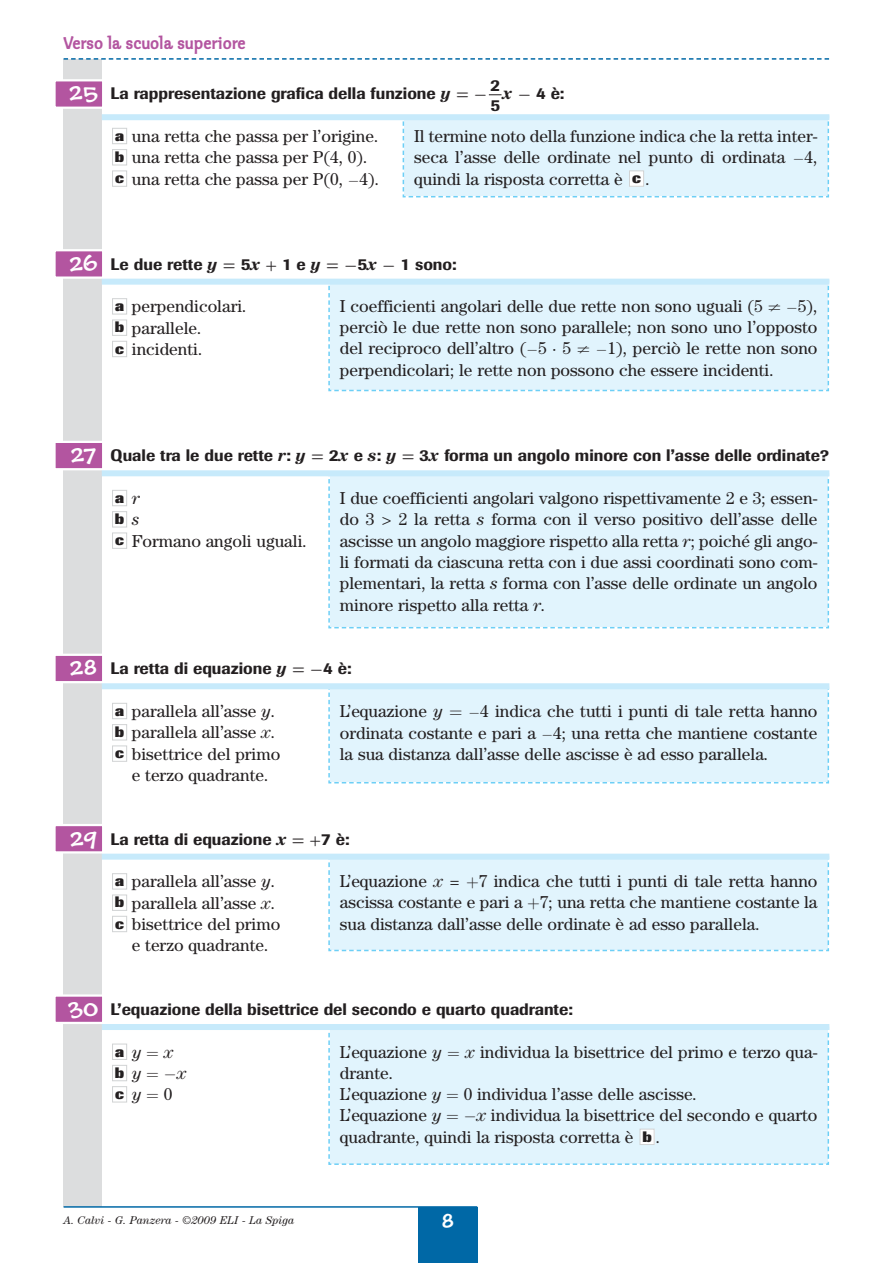
<style>
.page{position:relative;width:893px;height:1263px;background:#fff}
.page>*{position:absolute;margin:0;border:0;box-sizing:border-box;transform-origin:0 0}
.t1{font:19.5px "FM Black Cherry Moon BT";color:#fff}
.t2{font:18px "Klepto ITC";color:#b355a0}
.t3{font:17.25px/21.3px "Century";color:#231f20}
.t4{font:italic 17.25px/21.3px "Century";color:#231f20}
.t5{font:500 16.5px/19.5px "Imago";color:#231f20}
.t6{font:800 15px "Imago";color:#231f20}
.t7{font:italic 11.25px "Century";color:#231f20}
.s1{font-family:"FM Black Cherry Moon BT";font-weight:400;font-size:21px;color:#fff}
.s2{font-family:"Century";font-weight:700;font-style:italic;font-size:17.25px}
.s3{font-style:italic}
.s4{font-family:"Century";font-weight:400;font-style:italic;font-size:17.25px}
</style>
<div class="page">
<div style="left:402px;top:115px;width:428px;height:83px;background:#e1f4fd"></div>
<div style="left:328px;top:279px;width:502px;height:113px;background:#e1f4fd"></div>
<div style="left:328px;top:472px;width:502px;height:157px;background:#e1f4fd"></div>
<div style="left:64px;top:59px;width:38px;height:1148px;background:#dcddde"></div>
<hr style="left:64px;top:1206px;width:413px;height:2px;background:#0068a6">
<svg style="left:64px;top:58px;width:765px;height:2px"></svg>
<div style="left:418px;top:1207px;width:59px;height:56px;background:#0068a6"></div>
<div style="left:55px;top:80px;width:48px;height:28px;background:#b355a0"></div>
<div style="left:53px;top:79px;width:51px;height:30px;border:2px solid #fff"></div>
<div style="left:55px;top:250px;width:48px;height:28px;background:#b355a0"></div>
<div style="left:53px;top:249px;width:51px;height:30px;border:2px solid #fff"></div>
<div style="left:55px;top:442px;width:48px;height:27px;background:#b355a0"></div>
<div style="left:53px;top:441px;width:51px;height:29px;border:2px solid #fff"></div>
<div style="left:55px;top:655px;width:48px;height:27px;background:#b355a0"></div>
<div style="left:53px;top:654px;width:51px;height:29px;border:2px solid #fff"></div>
<div style="left:55px;top:825px;width:48px;height:27px;background:#b355a0"></div>
<div style="left:53px;top:824px;width:51px;height:30px;border:2px solid #fff"></div>
<div style="left:55px;top:996px;width:48px;height:27px;background:#b355a0"></div>
<div style="left:53px;top:994px;width:51px;height:30px;border:2px solid #fff"></div>
<div style="left:102px;top:114px;width:727px;height:6px;background:#c7eafb"></div>
<div style="left:102px;top:279px;width:727px;height:6px;background:#c7eafb"></div>
<div style="left:102px;top:470px;width:727px;height:6px;background:#c7eafb"></div>
<div style="left:102px;top:683px;width:727px;height:6px;background:#c7eafb"></div>
<div style="left:102px;top:854px;width:727px;height:6px;background:#c7eafb"></div>
<div style="left:102px;top:1024px;width:727px;height:6px;background:#c7eafb"></div>
<div style="left:112px;top:1086px;width:15px;height:16px;border:1px solid #d1d3d4"></div>
<div style="left:112px;top:1065px;width:15px;height:16px;border:1px solid #d1d3d4"></div>
<div style="left:112px;top:1044px;width:15px;height:16px;border:1px solid #d1d3d4"></div>
<div style="left:112px;top:916px;width:15px;height:16px;border:1px solid #d1d3d4"></div>
<div style="left:112px;top:895px;width:15px;height:16px;border:1px solid #d1d3d4"></div>
<div style="left:112px;top:873px;width:15px;height:16px;border:1px solid #d1d3d4"></div>
<div style="left:112px;top:746px;width:15px;height:16px;border:1px solid #d1d3d4"></div>
<div style="left:112px;top:724px;width:15px;height:16px;border:1px solid #d1d3d4"></div>
<div style="left:112px;top:703px;width:15px;height:16px;border:1px solid #d1d3d4"></div>
<div style="left:112px;top:533px;width:15px;height:16px;border:1px solid #d1d3d4"></div>
<div style="left:112px;top:511px;width:15px;height:16px;border:1px solid #d1d3d4"></div>
<div style="left:112px;top:490px;width:15px;height:16px;border:1px solid #d1d3d4"></div>
<div style="left:112px;top:341px;width:15px;height:16px;border:1px solid #d1d3d4"></div>
<div style="left:112px;top:320px;width:15px;height:16px;border:1px solid #d1d3d4"></div>
<div style="left:112px;top:298px;width:15px;height:16px;border:1px solid #d1d3d4"></div>
<div style="left:112px;top:171px;width:15px;height:16px;border:1px solid #d1d3d4"></div>
<div style="left:112px;top:149px;width:15px;height:16px;border:1px solid #d1d3d4"></div>
<div style="left:112px;top:128px;width:15px;height:16px;border:1px solid #d1d3d4"></div>
<svg style="left:489px;top:94px;width:12px;height:1px"></svg>
<div style="left:328px;top:686px;width:502px;height:98px;background:#e1f4fd"></div>
<svg style="left:328px;top:855px;width:502px;height:97px;background:#def3fc"></svg>
<div style="left:328px;top:1026px;width:502px;height:139px;background:#e1f4fd"></div>
<p class="t2" style="left:64px;top:35px;width:183px">Verso la scuola superiore</p>
<p class="t5" style="left:490px;top:77px;width:11px">2<br>5</p>
<p class="t5" style="left:69px;top:85px;width:384px"><span class="s1">25</span> La rappresentazione grafica della funzione <span class="s2">y</span></p>
<p class="t5" style="left:474px;top:85px;width:92px">− <span class="s2">x</span>−4 è:</p>
<p class="t3" style="left:132px;top:127px;width:249px">una retta che passa per l’origine. una retta che passa per P(4, 0). una retta che passa per P(0, −4).</p>
<p class="t3" style="left:414px;top:127px;width:405px;text-align:justify">Il termine noto della funzione indica che la retta inter&shy;seca l’asse delle ordinate nel punto di ordinata −4, quindi la risposta corretta è</p>
<p class="t6" style="left:115px;top:130px;width:11px">a</p>
<p class="t6" style="left:115px;top:151px;width:11px">b</p>
<p class="t6" style="left:632px;top:173px;width:10px">c</p>
<p class="t6" style="left:115px;top:173px;width:10px">c</p>
<p class="t3" style="left:645px;top:170px;width:6px">.</p>
<p class="t5" style="left:69px;top:256px;width:151px"><span class="s1">26</span> Le due rette <span class="s2">y</span></p>
<p class="t5" style="left:241px;top:256px;width:82px">5<span class="s2">x</span> 1 e <span class="s2">y</span></p>
<p class="t5" style="left:344px;top:256px;width:114px">−5<span class="s2">x</span> − 1 sono:</p>
<p class="t3" style="left:132px;top:297px;width:116px">perpendicolari. parallele. incidenti.</p>
<p class="t3" style="left:340px;top:297px;width:479px;text-align:justify">I coefficienti angolari delle due rette non sono uguali (5 ≠ −5), perciò le due rette non sono parallele; non sono uno l’opposto del reciproco dell’altro (−5 · 5 ≠ −1), perciò le rette non sono perpendicolari; le rette non possono che essere incidenti.</p>
<p class="t6" style="left:115px;top:301px;width:11px">a</p>
<p class="t6" style="left:115px;top:322px;width:11px">b</p>
<p class="t6" style="left:115px;top:343px;width:10px">c</p>
<p class="t5" style="left:70px;top:448px;width:238px"><span class="s1">27</span> Quale tra le due rette <span class="s2">r</span>: <span class="s2">y</span></p>
<p class="t5" style="left:329px;top:448px;width:69px">2<span class="s2">x</span> e <span class="s2">s</span>: <span class="s2">y</span></p>
<p class="t5" style="left:420px;top:448px;width:411px">3<span class="s2">x</span> forma un angolo minore con l’asse delle ordinate?</p>
<p class="t4" style="left:132px;top:489px;width:9px">r s</p>
<p class="t3" style="left:132px;top:532px;width:176px">Formano angoli uguali.</p>
<p class="t3" style="left:340px;top:489px;width:479px;text-align:justify">I due coefficienti angolari valgono rispettivamente 2 e 3; essen&shy;do 3 &gt; 2 la retta <span class="s3">s</span> forma con il verso positivo dell’asse delle ascisse un angolo maggiore rispetto alla retta <span class="s3">r</span>; poiché gli ango&shy;li formati da ciascuna retta con i due assi coordinati sono com&shy;plementari, la retta <span class="s3">s</span> forma con l’asse delle ordinate un angolo minore rispetto alla retta <span class="s3">r</span>.</p>
<p class="t6" style="left:115px;top:492px;width:11px">a</p>
<p class="t6" style="left:115px;top:514px;width:11px">b</p>
<p class="t6" style="left:115px;top:535px;width:10px">c</p>
<p class="t5" style="left:69px;top:660px;width:220px"><span class="s1">28</span> La retta di equazione <span class="s2">y</span></p>
<p class="t5" style="left:310px;top:660px;width:43px">−4 è:</p>
<p class="t3" style="left:132px;top:702px;width:150px">parallela all’asse <span class="s3">y</span>. parallela all’asse <span class="s3">x</span>. bisettrice del primo e terzo quadrante.</p>
<p class="t3" style="left:340px;top:702px;width:104px">L’equazione <span class="s3">y</span></p>
<p class="t3" style="left:340px;top:702px;width:479px;text-align:justify;text-indent:129px">−4 indica che tutti i punti di tale retta hanno ordinata costante e pari a −4; una retta che mantiene costante la sua distanza dall’asse delle ascisse è ad esso parallela.</p>
<p class="t6" style="left:115px;top:705px;width:11px">a</p>
<p class="t6" style="left:115px;top:726px;width:11px">b</p>
<p class="t6" style="left:115px;top:748px;width:10px">c</p>
<p class="t5" style="left:69px;top:831px;width:219px"><span class="s1">29</span> La retta di equazione <span class="s2">x</span></p>
<p class="t5" style="left:321px;top:831px;width:30px">7 è:</p>
<p class="t3" style="left:132px;top:872px;width:150px">parallela all’asse <span class="s3">y</span>. parallela all’asse <span class="s3">x</span>. bisettrice del primo e terzo quadrante.</p>
<p class="t3" style="left:340px;top:872px;width:479px;text-align:justify">L’equazione <span class="s3">x</span> = 7 indica che tutti i punti di tale retta hanno ascissa costante e pari a 7; una retta che mantiene costante la sua distanza dall’asse delle ordinate è ad esso parallela.</p>
<p class="t6" style="left:115px;top:876px;width:11px">a</p>
<p class="t6" style="left:115px;top:897px;width:11px">b</p>
<p class="t6" style="left:115px;top:918px;width:10px">c</p>
<p class="t5" style="left:68px;top:1001px;width:507px"><span class="s1">30</span> L’equazione della bisettrice del secondo e quarto quadrante:</p>
<p class="t4" style="left:132px;top:1043px;width:11px">y</p>
<p class="t4" style="left:164px;top:1043px;width:11px">x</p>
<p class="t4" style="left:132px;top:1064px;width:11px">y</p>
<p class="t4" style="left:164px;top:1064px;width:24px">−x</p>
<p class="t6" style="left:115px;top:1089px;width:28px">c <span class="s4">y</span></p>
<p class="t3" style="left:164px;top:1085px;width:10px">0</p>
<p class="t3" style="left:340px;top:1043px;width:104px">L’equazione <span class="s3">y</span></p>
<p class="t3" style="left:465px;top:1043px;width:354px"><span class="s3">x</span> individua la bisettrice del primo e terzo qua-</p>
<p class="t3" style="left:340px;top:1064px;width:103px">drante.<br>L’equazione <span class="s3">y</span></p>
<p class="t6" style="left:115px;top:1046px;width:11px">a</p>
<p class="t6" style="left:115px;top:1067px;width:11px">b</p>
<p class="t3" style="left:464px;top:1085px;width:235px">0 individua l’asse delle ascisse.</p>
<p class="t3" style="left:340px;top:1106px;width:103px">L’equazione <span class="s3">y</span></p>
<p class="t3" style="left:340px;top:1106px;width:479px;text-indent:124px">−<span class="s3">x</span> individua la bisettrice del secondo e quarto quadrante, quindi la risposta corretta è</p>
<p class="t6" style="left:642px;top:1131px;width:11px">b</p>
<p class="t3" style="left:656px;top:1128px;width:6px">.</p>
<p class="t7" style="left:64px;top:1217px;width:232px">A. Calvi - G. Panzera - ©2009 ELI - La Spiga</p>
<p class="t1" style="left:441px;top:1213px;width:14px">8</p>
</div>
